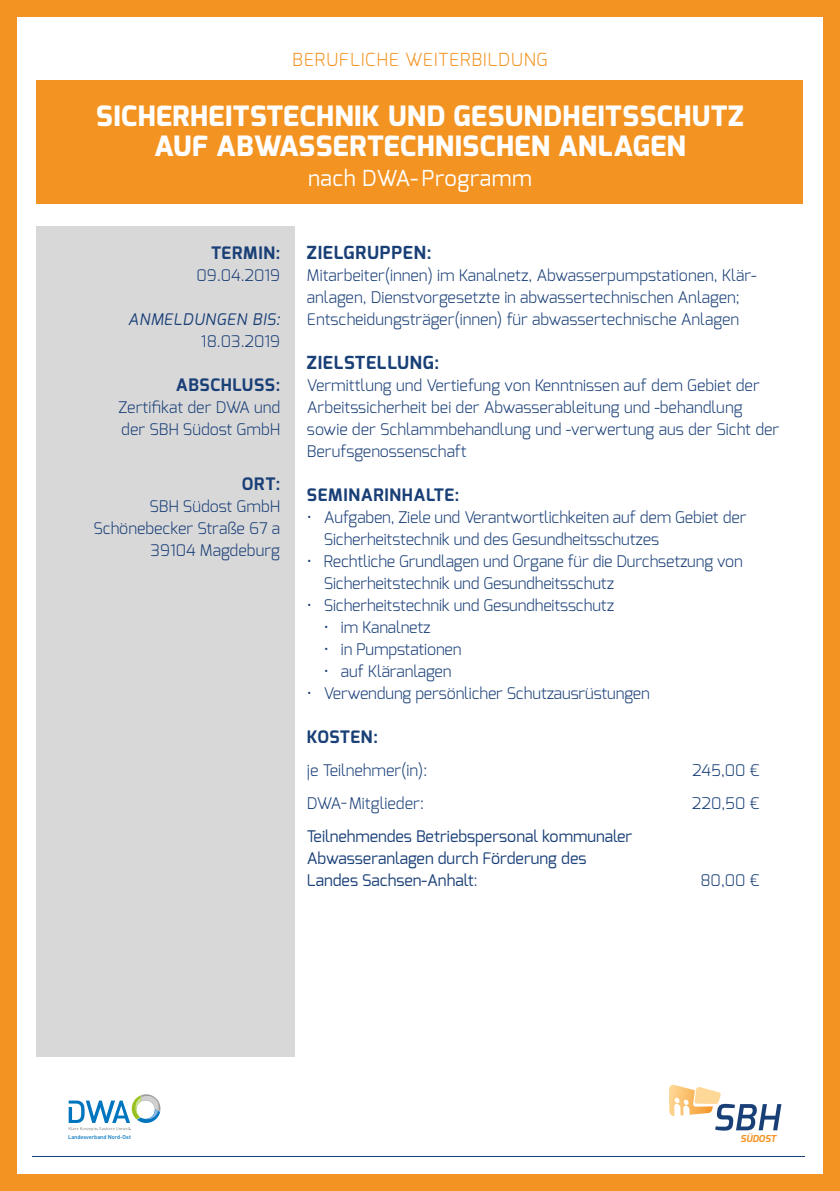
<style>
.page{position:relative;width:840px;height:1191px;background:#fff}
.page>*{position:absolute;margin:0;border:0;box-sizing:border-box;transform-origin:0 0}
.t1{font:800 28px/30px "Exo";letter-spacing:.02em;color:#fff;text-align:center}
.t2{font:22px "Exo";letter-spacing:.02em;color:#fff}
.t3{font:700 18px "Exo";letter-spacing:.04em;color:#193f77}
.t4{font:300 18px "Exo";letter-spacing:.04em;color:#f39422}
.t5{font:700 17.2px "Exo";letter-spacing:.04em;color:#193f77}
.t6{font:300 16px/22px "Exo";letter-spacing:-.01em;color:#193f77}
.t7{font:16px/22px "Exo";color:#193f77}
.t8{font:italic 16px "Exo";letter-spacing:.04em;color:#193f77}
.t9{font:italic 700 9.6px "Exo";color:#f39323}
.t10{font:500 5.6px "DINOT";letter-spacing:-.01em;color:#0075bf}
.s1{font-weight:300}
</style>
<div class="page">
<div style="left:0;top:0;width:839px;height:1191px;background:#f39422"></div>
<div style="left:17px;top:17px;width:805px;height:1157px;background:#fff"></div>
<svg style="left:669px;top:1084px;width:112px;height:46px"></svg>
<hr style="left:33px;top:1156px;width:771px;height:1px;background:#193f77">
<svg style="left:69px;top:1094px;width:91px;height:37px"></svg>
<div style="left:37px;top:81px;width:765px;height:123px;background:#f39422"></div>
<div style="left:37px;top:226px;width:258px;height:830px;background:#d9d8d9"></div>
<p class="t4" style="left:292px;top:48px;width:257px">BERUFLICHE WEITERBILDUNG</p>
<h1 class="t1" style="left:96px;top:101px;width:648px">SICHERHEITSTECHNIK UND GESUNDHEITSSCHUTZ<br>AUF ABWASSERTECHNISCHEN ANLAGEN</h1>
<h2 class="t2" style="left:308px;top:164px;width:225px">nach DWA- Programm</h2>
<p class="t5" style="left:211px;top:242px;width:71px">TERMIN:</p>
<p class="t6" style="left:196px;top:264px;width:85px">09.04.2019</p>
<p class="t8" style="left:128px;top:309px;width:154px">ANMELDUNGEN BIS:</p>
<p class="t6" style="left:201px;top:330px;width:81px">18.03.2019</p>
<p class="t5" style="left:176px;top:374px;width:106px">ABSCHLUSS:</p>
<p class="t6" style="left:118px;top:396px;width:163px">Zertifikat der DWA und der SBH Südost GmbH</p>
<p class="t5" style="left:242px;top:473px;width:40px">ORT:</p>
<p class="t6" style="left:93px;top:495px;width:188px;text-align:right">SBH Südost GmbH<br>Schönebecker Straße 67 a<br>39104 Magdeburg</p>
<p class="t3" style="left:307px;top:241px;width:126px">ZIELGRUPPEN:</p>
<p class="t6" style="left:307px;top:264px;width:451px">Mitarbeiter(innen) im Kanalnetz, Abwasserpumpstationen, Klär&shy;anlagen, Dienstvorgesetzte in abwassertechnischen Anlagen;<br>Entscheidungsträger(innen) für abwassertechnische Anlagen</p>
<p class="t3" style="left:307px;top:351px;width:134px">ZIELSTELLUNG:</p>
<p class="t6" style="left:307px;top:374px;width:473px">Vermittlung und Vertiefung von Kenntnissen auf dem Gebiet der Arbeitssicherheit bei der Abwasserableitung und -behandlung sowie der Schlammbehandlung und -verwertung aus der Sicht der Berufsgenossenschaft</p>
<p class="t5" style="left:307px;top:484px;width:154px">SEMINARINHALTE:</p>
<p class="t6" style="left:324px;top:506px;width:424px;text-indent:-17px">• Aufgaben, Ziele und Verantwortlichkeiten auf dem Gebiet der<br>Sicherheitstechnik und des Gesundheitsschutzes</p>
<p class="t6" style="left:324px;top:550px;width:420px;text-indent:-17px">• Rechtliche Grundlagen und Organe für die Durchsetzung von<br>Sicherheitstechnik und Gesundheitsschutz</p>
<p class="t6" style="left:307px;top:594px;width:308px">• Sicherheitstechnik und Gesundheitsschutz</p>
<p class="t6" style="left:324px;top:616px;width:108px">• im Kanalnetz</p>
<p class="t6" style="left:324px;top:638px;width:139px">• in Pumpstationen</p>
<p class="t6" style="left:324px;top:660px;width:129px">• auf Kläranlagen</p>
<p class="t6" style="left:307px;top:682px;width:344px">• Verwendung persönlicher Schutzausrüstungen</p>
<p class="t5" style="left:307px;top:726px;width:72px">KOSTEN:</p>
<p class="t6" style="left:307px;top:759px;width:122px">je Teilnehmer(in):</p>
<p class="t6" style="left:691px;top:759px;width:69px">245,00 €</p>
<p class="t6" style="left:307px;top:792px;width:118px">DWA- Mitglieder:</p>
<p class="t6" style="left:691px;top:792px;width:69px">220,50 €</p>
<p class="t7" style="left:307px;top:825px;width:327px">Teilnehmendes Betriebspersonal kommunaler<br>Abwasseranlagen durch Förderung des<br>Landes Sachsen-Anhalt<span class="s1">:</span></p>
<p class="t6" style="left:700px;top:869px;width:61px">80,00 €</p>
<p class="t10" style="left:68px;top:1133px;width:64px">Landesverband Nord-Ost</p>
<p class="t9" style="left:740px;top:1132px;width:37px">SÜDOST</p>
</div>
